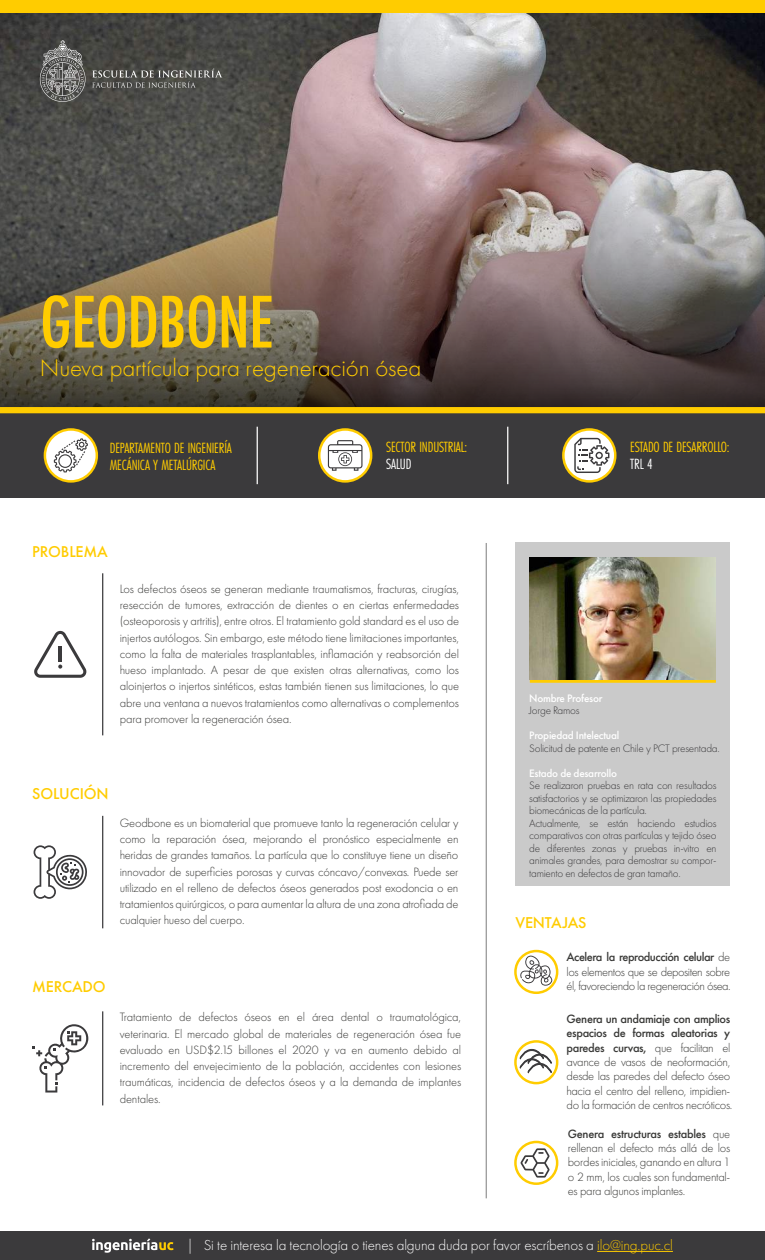
<style>
.page{position:relative;width:765px;height:1260px;background:#fff}
.page>*{position:absolute;margin:0;border:0;box-sizing:border-box;transform-origin:0 0}
.t1{font:500 77.5px "Futura PT Cond";letter-spacing:-.01em;color:#fc0}
.t2{font:300 25px "Futura PT";letter-spacing:-.005em;color:#fc0}
.t3{font:500 16.25px "Futura PT";letter-spacing:-.01em;color:#fc0}
.t4{font:15.38px/16.6px "Futura PT Cond";letter-spacing:-.01em;color:#fc0}
.t5{font:15.38px "Futura PT Cond";letter-spacing:-.01em;color:#fff}
.t6{font:300 15px "Futura PT";letter-spacing:-.01em;color:#fff}
.t7{font:300 12.5px/16.2px "Futura PT";letter-spacing:-.025em;color:#393937;text-align:justify}
.t8{font:300 11.25px/12.5px "Futura PT";letter-spacing:-.02em;color:#3b3a3c}
.t9{font:500 11.25px "Futura PT";letter-spacing:-.02em;color:#fff}
.s1{font-weight:500}
.s2{color:#fc0}
</style>
<div class="page">
<div style="left:0;top:1231px;width:765px;height:29px;background:#3b3a3c"></div>
<hr style="left:597px;top:1251px;width:76px;height:1px;background:#fc0">
<svg style="left:92px;top:1238px;width:81px;height:15px"></svg>
<img style="left:0;top:12px;width:765px;height:98px">
<div style="left:0;top:0;width:765px;height:12px;background:#fc0"></div>
<svg style="left:0;top:110px;width:765px;height:297px;background:#70635e"></svg>
<svg style="left:40px;top:40px;width:46px;height:62px;background:#6c6c6a"></svg>
<svg style="left:92px;top:68px;width:130px;height:20px;background:#62625e"></svg>
<div style="left:0;top:413px;width:765px;height:85px;background:#3b3a3c"></div>
<hr style="left:257px;top:427px;width:1px;height:57px;background:#fff">
<hr style="left:507px;top:427px;width:1px;height:57px;background:#fff">
<div style="left:0;top:407px;width:765px;height:6px;background:#fc0"></div>
<svg style="left:45px;top:429px;width:52px;height:52px"></svg>
<div style="left:44px;top:428px;width:54px;height:55px;border:2px solid #fc0;border-radius:50%"></div>
<svg style="left:54px;top:438px;width:34px;height:34px"></svg>
<svg style="left:563px;top:429px;width:52px;height:52px"></svg>
<div style="left:562px;top:428px;width:55px;height:55px;border:2px solid #fc0;border-radius:50%"></div>
<svg style="left:574px;top:438px;width:35px;height:35px"></svg>
<svg style="left:319px;top:429px;width:52px;height:52px"></svg>
<div style="left:318px;top:428px;width:54px;height:55px;border:2px solid #fc0;border-radius:50%"></div>
<svg style="left:328px;top:440px;width:35px;height:31px"></svg>
<hr style="left:486px;top:543px;width:1px;height:655px;background:#979797">
<div style="left:515px;top:543px;width:215px;height:343px;background:#cacaca"></div>
<div style="left:530px;top:677px;width:186px;height:6px;background:#fc0"></div>
<hr style="left:102px;top:573px;width:1px;height:162px;background:#3b3a3c">
<hr style="left:102px;top:816px;width:1px;height:112px;background:#3b3a3c">
<hr style="left:102px;top:1011px;width:1px;height:94px;background:#3b3a3c">
<svg style="left:515px;top:951px;width:42px;height:42px"></svg>
<div style="left:514px;top:950px;width:44px;height:44px;border:2px solid #fc0;border-radius:50%"></div>
<svg style="left:515px;top:1041px;width:42px;height:42px"></svg>
<div style="left:514px;top:1040px;width:44px;height:44px;border:2px solid #fc0;border-radius:50%"></div>
<svg style="left:34px;top:631px;width:53px;height:47px"></svg>
<img style="left:530px;top:557px;width:186px;height:123px">
<svg style="left:515px;top:1142px;width:42px;height:42px"></svg>
<div style="left:514px;top:1141px;width:44px;height:44px;border:2px solid #fc0;border-radius:50%"></div>
<svg style="left:34px;top:845px;width:53px;height:54px"></svg>
<svg style="left:32px;top:1024px;width:57px;height:69px"></svg>
<svg style="left:520px;top:1148px;width:30px;height:30px"></svg>
<svg style="left:519px;top:1049px;width:33px;height:27px"></svg>
<svg style="left:520px;top:955px;width:32px;height:32px"></svg>
<h1 class="t1" style="left:40px;top:276px;width:235px">GEODBONE</h1>
<h2 class="t2" style="left:40px;top:353px;width:383px">Nueva partícula para regeneración ósea</h2>
<p class="t4" style="left:110px;top:440px;width:124px">DEPARTAMENTO DE INGENIERÍA<br>MECÁNICA Y METALÚRGICA</p>
<p class="t4" style="left:630px;top:439px;width:101px">ESTADO DE DESARROLLO:</p>
<p class="t4" style="left:386px;top:439px;width:83px">SECTOR INDUSTRIAL:</p>
<p class="t5" style="left:386px;top:455px;width:27px">SALUD</p>
<p class="t5" style="left:630px;top:455px;width:24px">TRL 4</p>
<h3 class="t3" style="left:32px;top:541px;width:77px">PROBLEMA</h3>
<p class="t7" style="left:120px;top:581px;width:341px">Los defectos óseos se generan mediante traumatismos, fracturas, cirugías, resección de tumores, extracción de dientes o en ciertas enfermedades (osteoporosis y artritis), entre otros. El tratamiento gold standard es el uso de injertos autólogos. Sin embargo, este método tiene limitaciones importantes, como la falta de materiales trasplantables, inflamación y reabsorción del hueso implantado. A pesar de que existen otras alternativas, como los aloinjertos o injertos sintéticos, estas también tienen sus limitaciones, lo que abre una ventana a nuevos tratamientos como alternativas o complementos para promover la regeneración ósea.</p>
<h3 class="t3" style="left:32px;top:784px;width:78px">SOLUCIÓN</h3>
<p class="t7" style="left:120px;top:815px;width:340px">Geodbone es un biomaterial que promueve tanto la regeneración celular y como la reparación ósea, mejorando el pronóstico especialmente en heridas de grandes tamaños. La partícula que lo constituye tiene un diseño innovador de superficies porosas y curvas cóncavo/convexas. Puede ser utilizado en el relleno de defectos óseos generados post exodoncia o en tratamientos quirúrgicos, o para aumentar la altura de una zona atrofiada de cualquier hueso del cuerpo.</p>
<h3 class="t3" style="left:32px;top:977px;width:75px">MERCADO</h3>
<p class="t7" style="left:120px;top:1009px;width:343px">Tratamiento de defectos óseos en el área dental o traumatológica, veterinaria. El mercado global de materiales de regeneración ósea fue evaluado en USD$2.15 billones el 2020 y va en aumento debido al incremento del envejecimiento de la población, accidentes con lesiones traumáticas, incidencia de defectos óseos y a la demanda de implantes dentales.</p>
<p class="t9" style="left:529px;top:691px;width:75px">Nombre Profesor</p>
<p class="t8" style="left:529px;top:704px;width:52px">Jorge Ramos</p>
<p class="t9" style="left:529px;top:729px;width:92px">Propiedad Intelectual</p>
<p class="t8" style="left:529px;top:742px;width:192px">Solicitud de patente en Chile y PCT presentada.</p>
<p class="t9" style="left:529px;top:766px;width:89px">Estado de desarrollo</p>
<p class="t8" style="left:529px;top:779px;width:189px">Se realizaron pruebas en rata con resultados satisfactorios y se optimizaron las propiedades biomecánicas de la partícula.<br>Actualmente, se están haciendo estudios comparativos con otras partículas y tejido óseo de diferentes zonas y pruebas in-vitro en animales grandes, para demostrar su compor&shy;tamiento en defectos de gran tamaño.</p>
<h3 class="t3" style="left:515px;top:913px;width:73px">VENTAJAS</h3>
<p class="t7" style="left:567px;top:950px;width:166px;line-height:14.4px"><span class="s1">Acelera la reproducción celular</span> de los elementos que se depositen sobre él, favoreciendo la regeneración ósea.</p>
<p class="t7" style="left:567px;top:1012px;width:167px;line-height:14.4px;text-align:left"><span class="s1">Genera un andamiaje con amplios espacios de formas aleatorias y paredes curvas,</span> que facilitan el avance de vasos de neoformación, desde las paredes del defecto óseo hacia el centro del relleno, impidien&shy;do la formación de centros necróticos.</p>
<p class="t7" style="left:568px;top:1126px;width:164px;line-height:14.4px"><span class="s1">Genera estructuras estables</span> que rellenan el defecto más allá de los bordes iniciales, ganando en altura 1 o 2 mm, los cuales son fundamental&shy;es para algunos implantes.</p>
<p class="t6" style="left:186px;top:1236px;width:488px">| Si te interesa la tecnología o tienes alguna duda por favor escríbenos a <span class="s2">ilo@ing.puc.cl</span></p>
</div>
